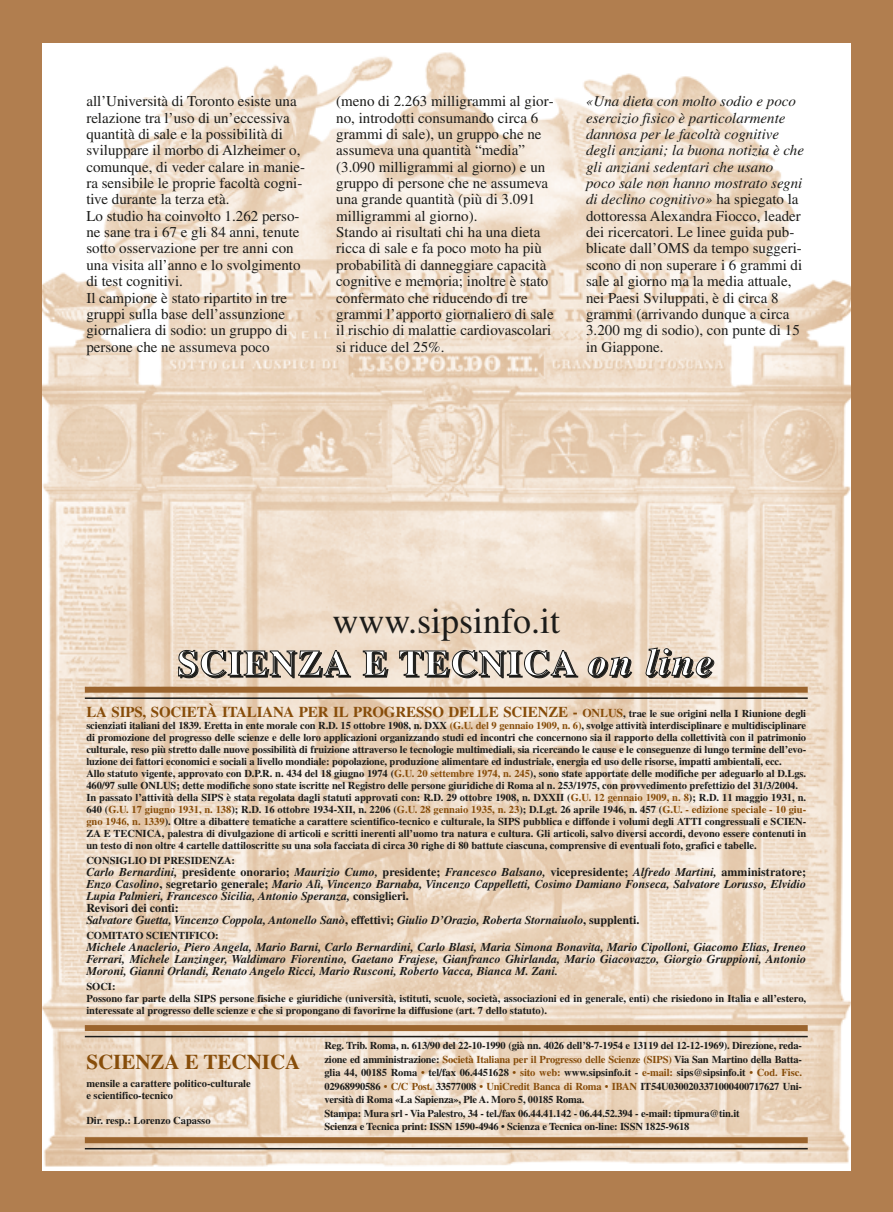
<style>
.page{position:relative;width:893px;height:1212px;background:#fff}
.page>*{position:absolute;margin:0;border:0;box-sizing:border-box;transform-origin:0 0}
.t1{font:36px/42px "Times";color:#1c1c1a;text-align:center}
.t2{font:700 21px "Times";color:#874d0a}
.t3{font:15px/16.4px "Times";color:#1c1c1a}
.t4{font:700 15px "Times";letter-spacing:-.01em;color:#874d0a}
.t5{font:italic 700 12px/12px "Times";color:#1c1c1a}
.t6{font:700 10.5px/12px "Times";letter-spacing:-.005em;color:#1c1c1a}
.s1{font-style:italic}
.s2{font-weight:700;color:#fff}
.s3{font-weight:700;font-style:italic;font-size:39px;color:#fff}
.s4{font-size:12px}
.s5{font-size:10.5px;color:#1c1c1a}
.s6{color:#874d0a}
.s7{font-style:normal}
</style>
<div class="page">
<div style="left:0;top:1px;width:893px;height:1211px;background:#b17e4f"></div>
<img style="left:42px;top:43px;width:808px;height:1127px">
<div style="left:85px;top:687px;width:723px;height:6px;background:#9b642d"></div>
<hr style="left:85px;top:697px;width:723px;height:2px;background:#1c1c1a">
<div style="left:85px;top:1025px;width:723px;height:6px;background:#9b642d"></div>
<hr style="left:85px;top:1036px;width:723px;height:1px;background:#1c1c1a">
<div style="left:85px;top:1137px;width:723px;height:6px;background:#9b642d"></div>
<hr style="left:85px;top:1148px;width:723px;height:1px;background:#1c1c1a">
<p class="t3" style="left:86px;top:94px;width:220px">all’Università di Toronto esiste una relazione tra l’uso di un’eccessiva quantità di sale e la possibilità di sviluppare il morbo di Alzheimer o, comunque, di veder calare in manie&shy;ra sensibile le proprie facoltà cogni&shy;tive durante la terza età.<br>Lo studio ha coinvolto 1.262 perso&shy;ne sane tra i 67 e gli 84 anni, tenute sotto osservazione per tre anni con una visita all’anno e lo svolgimento di test cognitivi.<br>Il campione è stato ripartito in tre gruppi sulla base dell’assunzione giornaliera di sodio: un gruppo di persone che ne assumeva poco</p>
<p class="t3" style="left:336px;top:94px;width:219px">(meno di 2.263 milligrammi al gior&shy;no, introdotti consumando circa 6 grammi di sale), un gruppo che ne assumeva una quantità “media” (3.090 milligrammi al giorno) e un gruppo di persone che ne assumeva una grande quantità (più di 3.091 milligrammi al giorno).<br>Stando ai risultati chi ha una dieta ricca di sale e fa poco moto ha più probabilità di danneggiare capacità cognitive e memoria; inoltre è stato confermato che riducendo di tre grammi l’apporto giornaliero di sale il rischio di malattie cardiovascolari si riduce del 25%.</p>
<p class="t3" style="left:586px;top:94px;width:219px"><span class="s1">«Una dieta con molto sodio e poco esercizio fisico è particolarmente dannosa per le facoltà cognitive degli anziani; la buona notizia è che gli anziani sedentari che usano poco sale non hanno mostrato segni di declino cognitivo»</span> ha spiegato la dottoressa Alexandra Fiocco, leader dei ricercatori. Le linee guida pub&shy;blicate dall’OMS da tempo suggeri&shy;scono di non superare i 6 grammi di sale al giorno ma la media attuale, nei Paesi Sviluppati, è di circa 8 grammi (arrivando dunque a circa 3.200 mg di sodio), con punte di 15 in Giappone.</p>
<h1 class="t1" style="left:177px;top:604px;width:537px">www.sipsinfo.it<br><span class="s2">SCIENZA E TECNICA</span> <span class="s3">on line</span></h1>
<h3 class="t4" style="left:86px;top:707px;width:721px">LA SIPS, SOCIETÀ ITALIANA PER IL PROGRESSO DELLE SCIENZE - <span class="s4">ONLUS</span><span class="s5">, trae le sue origini nella I Riunione degli</span></h3>
<p class="t6" style="left:86px;top:721px;width:721px">scienziati italiani del 1839. Eretta in ente morale con R.D. 15 ottobre 1908, n. DXX <span class="s6">(G.U. del 9 gennaio 1909, n. 6)</span>, svolge attività interdisciplinare e multidisciplinare di promozione del progresso delle scienze e delle loro applicazioni organizzando studi ed incontri che concernono sia il rapporto della collettività con il patrimonio culturale, reso più stretto dalle nuove possibilità di fruizione attraverso le tecnologie multimediali, sia ricercando le cause e le conseguenze di lungo termine dell’evo&shy;luzione dei fattori economici e sociali a livello mondiale: popolazione, produzione alimentare ed industriale, energia ed uso delle risorse, impatti ambientali, ecc.<br>Allo statuto vigente, approvato con D.P.R. n. 434 del 18 giugno 1974 (<span class="s6">G.U. 20 settembre 1974, n. 245</span>), sono state apportate delle modifiche per adeguarlo al D.Lgs.<br>460/97 sulle ONLUS; dette modifiche sono state iscritte nel Registro delle persone giuridiche di Roma al n. 253/1975, con provvedimento prefettizio del 31/3/2004.<br>In passato l’attività della SIPS è stata regolata dagli statuti approvati con: R.D. 29 ottobre 1908, n. DXXII (<span class="s6">G.U. 12 gennaio 1909, n. 8</span>); R.D. 11 maggio 1931, n.<br>640 (<span class="s6">G.U. 17 giugno 1931, n. 138</span>); R.D. 16 ottobre 1934-XII, n. 2206 (<span class="s6">G.U. 28 gennaio 1935, n. 23</span>); D.Lgt. 26 aprile 1946, n. 457 (<span class="s6">G.U. - edizione speciale - 10 giu&shy;gno 1946, n. 1339</span>). Oltre a dibattere tematiche a carattere scientifico-tecnico e culturale, la SIPS pubblica e diffonde i volumi degli ATTI congressuali e SCIEN-ZA E TECNICA, palestra di divulgazione di articoli e scritti inerenti all’uomo tra natura e cultura. Gli articoli, salvo diversi accordi, devono essere contenuti in un testo di non oltre 4 cartelle dattiloscritte su una sola facciata di circa 30 righe di 80 battute ciascuna, comprensive di eventuali foto, grafici e tabelle.</p>
<p class="t6" style="left:86px;top:856px;width:150px">CONSIGLIO DI PRESIDENZA:</p>
<p class="t5" style="left:86px;top:867px;width:721px">Carlo Bernardini, <span class="s7">presidente onorario;</span> Maurizio Cumo, <span class="s7">presidente;</span> Francesco Balsano, <span class="s7">vicepresidente;</span> Alfredo Martini, <span class="s7">amministratore; </span>Enzo Casolino<span class="s7">, segretario generale;</span> Mario Alì, Vincenzo Barnaba, Vincenzo Cappelletti, Cosimo Damiano Fonseca, Salvatore Lorusso, Elvidio Lupia Palmieri, Francesco Sicilia, Antonio Speranza, <span class="s7">consiglieri.<br>Revisori dei conti:<br></span>Salvatore Guetta, Vincenzo Coppola, Antonello Sanò<span class="s7">, effettivi;</span> Giulio D’Orazio, Roberta Stornaiuolo<span class="s7">, supplenti.</span></p>
<p class="t6" style="left:86px;top:931px;width:134px">COMITATO SCIENTIFICO:</p>
<p class="t5" style="left:86px;top:942px;width:721px;text-align:justify">Michele Anaclerio, Piero Angela, Mario Barni, Carlo Bernardini, Carlo Blasi, Maria Simona Bonavita, Mario Cipolloni, Giacomo Elias, Ireneo Ferrari, Michele Lanzinger, Waldimaro Fiorentino, Gaetano Frajese, Gianfranco Ghirlanda, Mario Giacovazzo, Giorgio Gruppioni, Antonio Moroni, Gianni Orlandi, Renato Angelo Ricci, Mario Rusconi, Roberto Vacca, Bianca M. Zani.</p>
<p class="t6" style="left:86px;top:982px;width:721px">SOCI:<br>Possono far parte della SIPS persone fisiche e giuridiche (università, istituti, scuole, società, associazioni ed in generale, enti) che risiedono in Italia e all’estero, interessate al progresso delle scienze e che si propongano di favorirne la diffusione (art. 7 dello statuto).</p>
<p class="t6" style="left:324px;top:1040px;width:479px;line-height:13.5px">Reg. Trib. Roma, n. 613/90 del 22-10-1990 (già nn. 4026 dell’8-7-1954 e 13119 del 12-12-1969). Direzione, reda&shy;zione ed amministrazione: <span class="s6">Società Italiana per il Progresso delle Scienze (SIPS)</span> Via San Martino della Batta&shy;glia 44, 00185 Roma <span class="s6">•</span> tel/fax 06.4451628 <span class="s6">• sito web:</span> www.sipsinfo.it - <span class="s6">e-mail:</span> sips@sipsinfo.it <span class="s6">• Cod. Fisc.<br></span>02968990586 <span class="s6">• C/C Post.</span> 33577008 <span class="s6">• UniCredit Banca di Roma • IBAN</span> IT54U0300203371000400717627 Uni&shy;versità di Roma «La Sapienza», Ple A. Moro 5, 00185 Roma.<br>Stampa: Mura srl - Via Palestro, 34 - tel./fax 06.44.41.142 - 06.44.52.394 - e-mail: tipmura@tin.it<br>Scienza e Tecnica print: ISSN 1590-4946 • Scienza e Tecnica on-line: ISSN 1825-9618</p>
<h2 class="t2" style="left:86px;top:1054px;width:216px">SCIENZA E TECNICA</h2>
<p class="t6" style="left:86px;top:1078px;width:166px;line-height:12.6px">mensile a carattere politico-culturale e scientifico-tecnico</p>
<p class="t6" style="left:86px;top:1116px;width:126px">Dir. resp.: Lorenzo Capasso</p>
</div>
